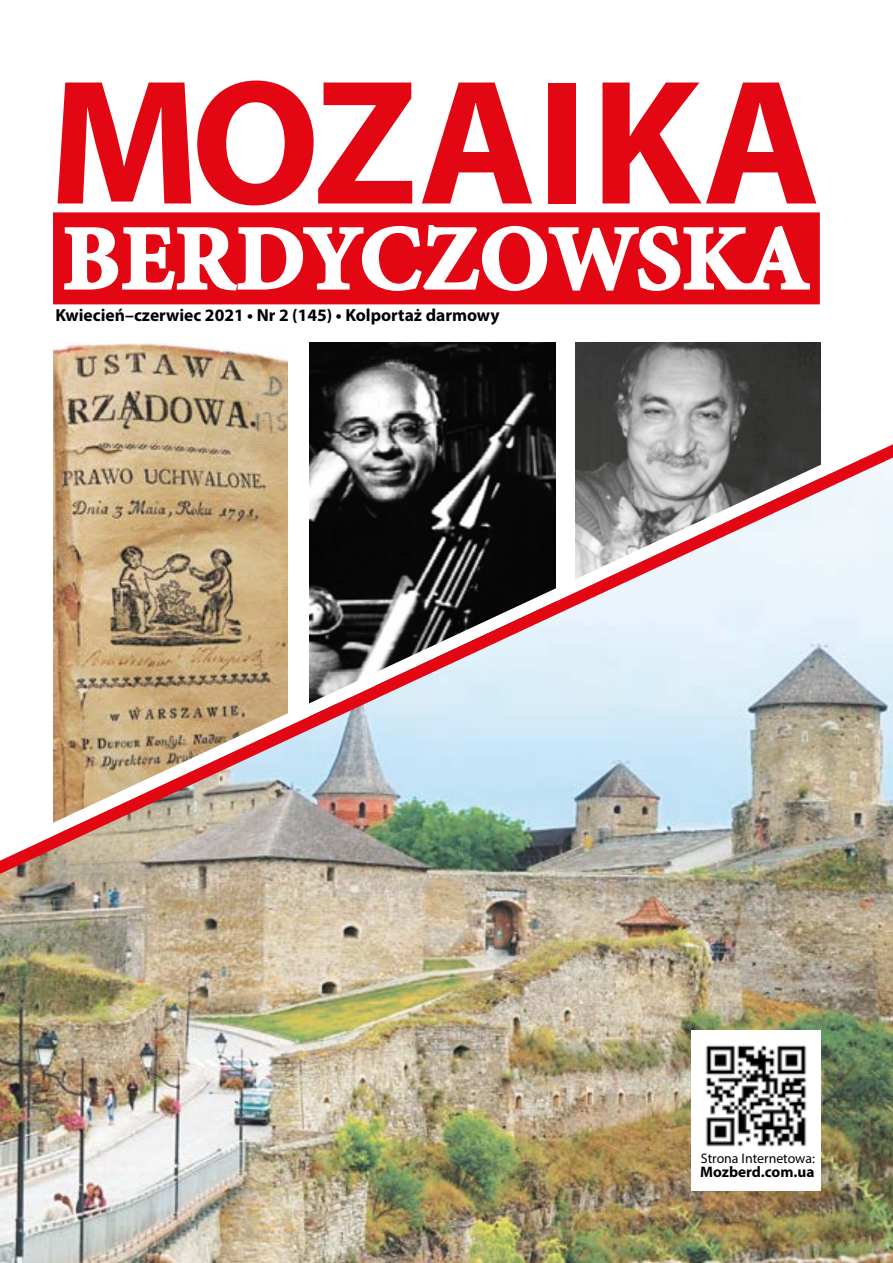
<style>
.page{position:relative;width:893px;height:1263px;background:#fff}
.page>*{position:absolute;margin:0;border:0;box-sizing:border-box;transform-origin:0 0}
.t1{font:700 179.4px "Myriad Pro";color:#e30613}
.t2{font:700 91.2px "Minion Pro";color:#fff}
.t3{font:700 17.55px "Myriad Pro";color:#000}
.t4{font:700 15.3px "Myriad Pro";color:#000}
.t5{font:13.8px "Myriad Pro";color:#000}
.s1{font-style:inherit}
</style>
<div class="page">
<img style="left:54px;top:343px;width:234px;height:54px">
<img style="left:309px;top:342px;width:247px;height:55px">
<img style="left:575px;top:342px;width:246px;height:55px">
<img style="left:0;top:975px;width:893px;height:288px">
<div style="left:53px;top:212px;width:767px;height:92px;background:#e30613;border:2px solid #e30613"></div>
<svg style="left:64px;top:225px;width:746px;height:66px"></svg>
<img style="left:0;top:405px;width:893px;height:570px">
<div style="left:691px;top:1160px;width:130px;height:31px;background:#fff"></div>
<img style="left:691px;top:1031px;width:130px;height:129px">
<h1 class="t1" style="left:48px;top:26px;width:774px">MOZAIKA</h1>
<h2 class="t2" style="left:63px;top:195px;width:749px">BERDYCZOWSKA</h2>
<p class="t3" style="left:56px;top:304px;width:446px">Kwiecień–czerwiec 2021 • <span class="s1">N</span>r 2 (145) • Kolportaż darmowy</p>
<p class="t5" style="left:701px;top:1149px;width:116px">Strona Internetowa:</p>
<p class="t4" style="left:700px;top:1162px;width:116px">Mozberd.com.ua</p>
</div>
